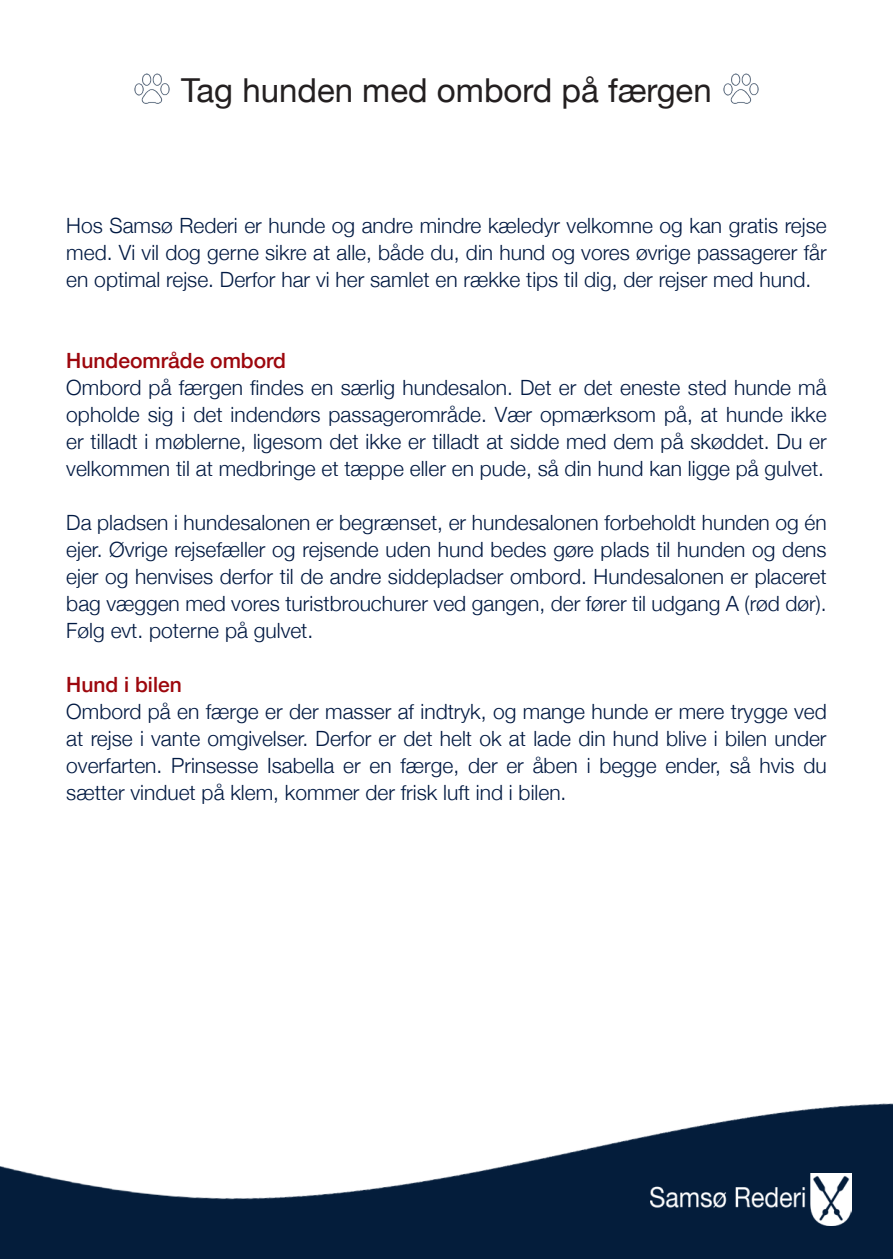
<style>
.page{position:relative;width:893px;height:1259px;background:#fff}
.page>*{position:absolute;margin:0;border:0;box-sizing:border-box;transform-origin:0 0}
.t1{font:33px "Helvetica Neue";color:#231f20}
.t2{font:300 21px/27px "Helvetica Neue";color:#001942;text-align:justify}
.t3{font:500 21px "Helvetica Neue";color:#9d070d}
</style>
<div class="page">
<img style="left:0;top:1103px;width:893px;height:156px">
<img style="left:651px;top:1174px;width:200px;height:51px">
<img style="left:134px;top:73px;width:36px;height:31px">
<img style="left:723px;top:73px;width:36px;height:31px">
<h1 class="t1" style="left:181px;top:67px;width:532px">Tag hunden med ombord på færgen</h1>
<p class="t2" style="left:66px;top:211px;width:762px">Hos Samsø Rederi er hunde og andre mindre kæledyr velkomne og kan gratis rejse med. Vi vil dog gerne sikre at alle, både du, din hund og vores øvrige passagerer får en optimal rejse. Derfor har vi her samlet en række tips til dig, der rejser med hund.</p>
<p class="t3" style="left:66px;top:344px;width:221px">Hundeområde ombord</p>
<p class="t2" style="left:66px;top:373px;width:762px">Ombord på færgen findes en særlig hundesalon. Det er det eneste sted hunde må opholde sig i det indendørs passagerområde. Vær opmærksom på, at hunde ikke er tilladt i møblerne, ligesom det ikke er tilladt at sidde med dem på skøddet. Du er velkommen til at medbringe et tæppe eller en pude, så din hund kan ligge på gulvet.</p>
<p class="t2" style="left:66px;top:508px;width:762px">Da pladsen i hundesalonen er begrænset, er hundesalonen forbeholdt hunden og én ejer. Øvrige rejsefæller og rejsende uden hund bedes gøre plads til hunden og dens ejer og henvises derfor til de andre siddepladser ombord. Hundesalonen er placeret bag væggen med vores turistbrouchurer ved gangen, der fører til udgang A (rød dør).<br>Følg evt. poterne på gulvet.</p>
<p class="t3" style="left:66px;top:668px;width:117px">Hund i bilen</p>
<p class="t2" style="left:66px;top:697px;width:762px">Ombord på en færge er der masser af indtryk, og mange hunde er mere trygge ved at rejse i vante omgivelser. Derfor er det helt ok at lade din hund blive i bilen under overfarten. Prinsesse Isabella er en færge, der er åben i begge ender, så hvis du sætter vinduet på klem, kommer der frisk luft ind i bilen.</p>
</div>
